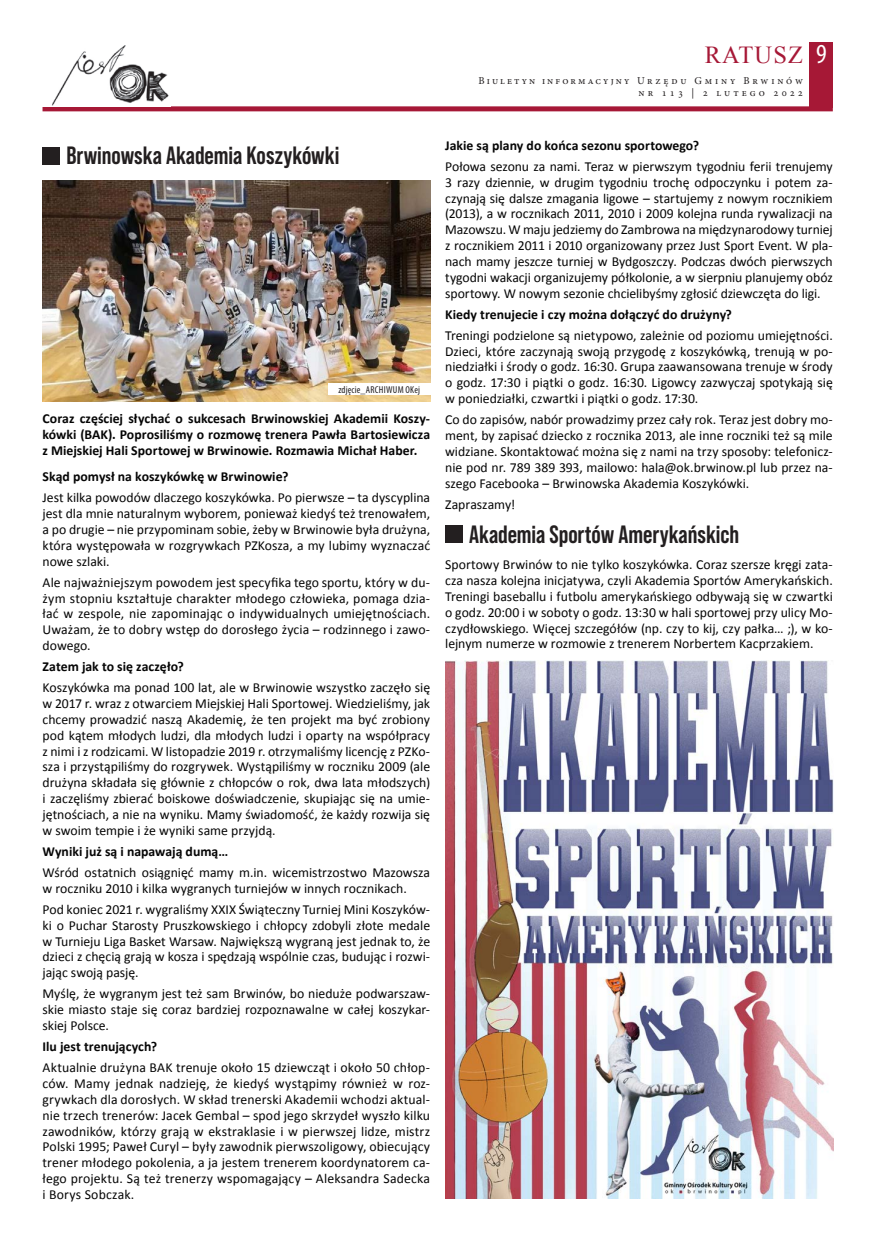
<style>
.page{position:relative;width:886px;height:1241px;background:#fff}
.page>*{position:absolute;margin:0;border:0;box-sizing:border-box;transform-origin:0 0}
.t1{font:700 25px "Bebas Neue Pro";color:#231f20}
.t2{font:24.38px "Times New Roman";letter-spacing:.05em;color:#a61836}
.t3{font:13.75px/15.9px "Calibri";color:#050505;text-align:justify}
.t4{font:700 13.75px/15.9px "Calibri";color:#050505;text-align:justify}
.t5{font:10.5px/12.6px "Minion Pro";letter-spacing:.265em;color:#231f20;text-align:right}
.t6{font:condensed 10px "Myriad Pro";letter-spacing:.02em;color:#231f20}
.s1{font-family:"Myriad Pro";font-stretch:condensed;font-size:27.5px;color:#fff}
</style>
<div class="page">
<div style="left:43px;top:147px;width:17px;height:17px;background:#231f20"></div>
<img style="left:43px;top:181px;width:388px;height:221px">
<div style="left:445px;top:525px;width:18px;height:17px;background:#231f20"></div>
<img style="left:445px;top:660px;width:388px;height:538px">
<div style="left:328px;top:383px;width:106px;height:12px;background:#fff"></div>
<div style="left:810px;top:43px;width:23px;height:65px;background:#a61836"></div>
<div style="left:43px;top:106px;width:790px;height:5px;background:#a61836"></div>
<img style="left:52px;top:46px;width:117px;height:60px">
<h2 class="t2" style="left:705px;top:38px;width:123px">RATUSZ <span class="s1">9</span></h2>
<p class="t5" style="left:478px;top:74px;width:326px">Biuletyn informacyjny Urzędu Gminy Brwinów nr 113 | 2 lutego 2022</p>
<p class="t1" style="left:66px;top:141px;width:274px">Brwinowska Akademia Koszykówki</p>
<p class="t6" style="left:338px;top:383px;width:83px">zdjęcie_ARCHIWUM OKej</p>
<p class="t4" style="left:43px;top:410px;width:389px">Coraz częściej słychać o sukcesach Brwinowskiej Akademii Koszy&shy;kówki (BAK). Poprosiliśmy o rozmowę trenera Pawła Bartosiewicza z Miejskiej Hali Sportowej w Brwinowie. Rozmawia Michał Haber.</p>
<p class="t4" style="left:43px;top:468px;width:247px">Skąd pomysł na koszykówkę w Brwinowie?</p>
<p class="t3" style="left:43px;top:489px;width:389px">Jest kilka powodów dlaczego koszykówka. Po pierwsze – ta dyscyplina jest dla mnie naturalnym wyborem, ponieważ kiedyś też trenowałem, a po drugie – nie przypominam sobie, żeby w Brwinowie była drużyna, która występowała w rozgrywkach PZKosza, a my lubimy wyznaczać nowe szlaki.</p>
<p class="t3" style="left:43px;top:573px;width:389px">Ale najważniejszym powodem jest specyfika tego sportu, który w du&shy;żym stopniu kształtuje charakter młodego człowieka, pomaga dzia&shy;łać w zespole, nie zapominając o indywidualnych umiejętnościach.<br>Uważam, że to dobry wstęp do dorosłego życia – rodzinnego i zawo&shy;dowego.</p>
<p class="t4" style="left:43px;top:658px;width:143px">Zatem jak to się zaczęło?</p>
<p class="t3" style="left:43px;top:679px;width:389px">Koszykówka ma ponad 100 lat, ale w Brwinowie wszystko zaczęło się w 2017 r. wraz z otwarciem Miejskiej Hali Sportowej. Wiedzieliśmy, jak chcemy prowadzić naszą Akademię, że ten projekt ma być zrobiony pod kątem młodych ludzi, dla młodych ludzi i oparty na współpracy z nimi i z rodzicami. W listopadzie 2019 r. otrzymaliśmy licencję z PZKo&shy;sza i przystąpiliśmy do rozgrywek. Wystąpiliśmy w roczniku 2009 (ale drużyna składała się głównie z chłopców o rok, dwa lata młodszych) i zaczęliśmy zbierać boiskowe doświadczenie, skupiając się na umie&shy;jętnościach, a nie na wyniku. Mamy świadomość, że każdy rozwija się w swoim tempie i że wyniki same przyjdą.</p>
<p class="t4" style="left:43px;top:842px;width:187px">Wyniki już są i napawają dumą…</p>
<p class="t3" style="left:43px;top:864px;width:389px">Wśród ostatnich osiągnięć mamy m.in. wicemistrzostwo Mazowsza w roczniku 2010 i kilka wygranych turniejów w innych rocznikach.</p>
<p class="t3" style="left:43px;top:901px;width:389px">Pod koniec 2021 r. wygraliśmy XXIX Świąteczny Turniej Mini Koszyków&shy;ki o Puchar Starosty Pruszkowskiego i chłopcy zdobyli złote medale w Turnieju Liga Basket Warsaw. Największą wygraną jest jednak to, że dzieci z chęcią grają w kosza i spędzają wspólnie czas, budując i rozwi&shy;jając swoją pasję.</p>
<p class="t3" style="left:43px;top:985px;width:389px">Myślę, że wygranym jest też sam Brwinów, bo nieduże podwarszaw&shy;skie miasto staje się coraz bardziej rozpoznawalne w całej koszykar&shy;skiej Polsce.</p>
<p class="t4" style="left:43px;top:1037px;width:116px">Ilu jest trenujących?</p>
<p class="t3" style="left:43px;top:1059px;width:389px">Aktualnie drużyna BAK trenuje około 15 dziewcząt i około 50 chłop&shy;ców. Mamy jednak nadzieję, że kiedyś wystąpimy również w roz&shy;grywkach dla dorosłych. W skład trenerski Akademii wchodzi aktual&shy;nie trzech trenerów: Jacek Gembal – spod jego skrzydeł wyszło kilku zawodników, którzy grają w ekstraklasie i w pierwszej lidze, mistrz Polski 1995; Paweł Curyl – były zawodnik pierwszoligowy, obiecujący trener młodego pokolenia, a ja jestem trenerem koordynatorem ca&shy;łego projektu. Są też trenerzy wspomagający – Aleksandra Sadecka i Borys Sobczak.</p>
<p class="t4" style="left:445px;top:137px;width:255px">Jakie są plany do końca sezonu sportowego?</p>
<p class="t3" style="left:445px;top:158px;width:389px">Połowa sezonu za nami. Teraz w pierwszym tygodniu ferii trenujemy 3 razy dziennie, w drugim tygodniu trochę odpoczynku i potem za&shy;czynają się dalsze zmagania ligowe – startujemy z nowym rocznikiem (2013), a w rocznikach 2011, 2010 i 2009 kolejna runda rywalizacji na Mazowszu. W maju jedziemy do Zambrowa na międzynarodowy turniej z rocznikiem 2011 i 2010 organizowany przez Just Sport Event. W pla&shy;nach mamy jeszcze turniej w Bydgoszczy. Podczas dwóch pierwszych tygodni wakacji organizujemy półkolonie, a w sierpniu planujemy obóz sportowy. W nowym sezonie chcielibyśmy zgłosić dziewczęta do ligi.</p>
<p class="t4" style="left:445px;top:305px;width:288px">Kiedy trenujecie i czy można dołączyć do drużyny?</p>
<p class="t3" style="left:445px;top:327px;width:389px">Treningi podzielone są nietypowo, zależnie od poziomu umiejętności.<br>Dzieci, które zaczynają swoją przygodę z koszykówką, trenują w po&shy;niedziałki i środy o godz. 16:30. Grupa zaawansowana trenuje w środy o godz. 17:30 i piątki o godz. 16:30. Ligowcy zazwyczaj spotykają się w poniedziałki, czwartki i piątki o godz. 17:30.</p>
<p class="t3" style="left:445px;top:411px;width:389px">Co do zapisów, nabór prowadzimy przez cały rok. Teraz jest dobry mo&shy;ment, by zapisać dziecko z rocznika 2013, ale inne roczniki też są mile widziane. Skontaktować można się z nami na trzy sposoby: telefonicz&shy;nie pod nr. 789 389 393, mailowo: hala@ok.brwinow.pl lub przez na&shy;szego Facebooka – Brwinowska Akademia Koszykówki.</p>
<p class="t3" style="left:445px;top:495px;width:72px">Zapraszamy!</p>
<p class="t1" style="left:469px;top:519px;width:271px">Akademia Sportów Amerykańskich</p>
<p class="t3" style="left:445px;top:556px;width:389px">Sportowy Brwinów to nie tylko koszykówka. Coraz szersze kręgi zata&shy;cza nasza kolejna inicjatywa, czyli Akademia Sportów Amerykańskich.<br>Treningi baseballu i futbolu amerykańskiego odbywają się w czwartki o godz. 20:00 i w soboty o godz. 13:30 w hali sportowej przy ulicy Mo&shy;czydłowskiego. Więcej szczegółów (np. czy to kij, czy pałka… ;), w ko&shy;lejnym numerze w rozmowie z trenerem Norbertem Kacprzakiem.</p>
</div>
